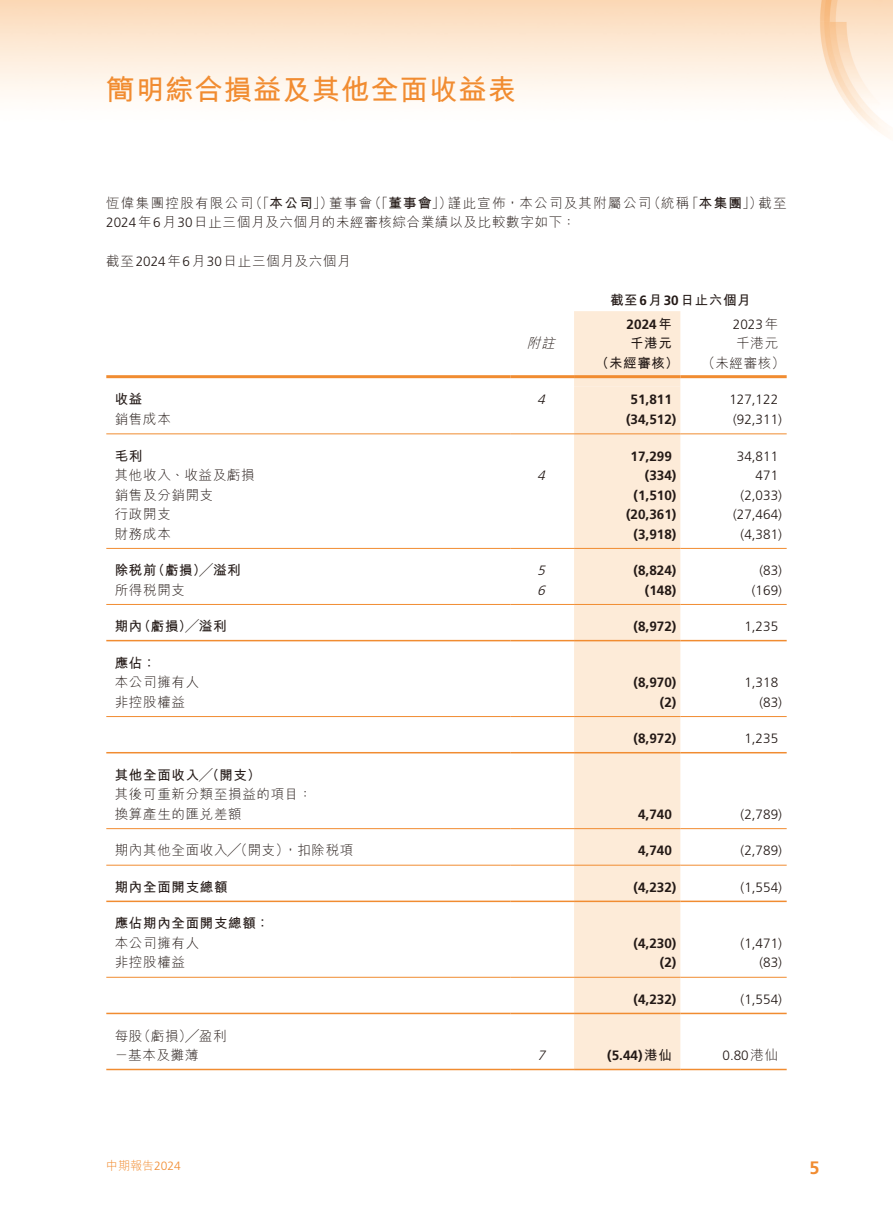
<style>
.page{position:relative;width:893px;height:1212px;background:#fff}
.page>*{position:absolute;margin:0;border:0;box-sizing:border-box;transform-origin:0 0}
.t1{font:700 28.5px "M Hei HK";letter-spacing:.03em;color:#f18c31}
.t2{font:700 18px "Frutiger LT Std";color:#f18c31}
.t3{font:300 13.5px/19.5px "M Hei HK";letter-spacing:.05em;color:#231916}
.t4{font:700 13.5px "Frutiger LT Std";color:#231916}
.t5{font:300 13.5px "Frutiger LT Std";color:#231916}
.t6{font:700 13.5px "M Hei HK";letter-spacing:.05em;color:#231916}
.t7{font:italic 300 13.5px "Frutiger LT Std";color:#231916}
.t8{font:italic 300 13.5px "M Hei HK";color:#231916}
.t9{font:300 12px "M Hei HK";color:#f18c31}
.s1{font-weight:700}
.s2{font-family:"Frutiger LT Std"}
.s3{font-family:"M Hei HK"}
</style>
<div class="page">
<img style="left:0;top:0;width:893px;height:1071px">
<div style="left:574px;top:311px;width:106px;height:76px;background:#fdebd8"></div>
<div style="left:574px;top:387px;width:106px;height:682px;background:#fdebd8"></div>
<hr style="left:106px;top:375px;width:404px;height:3px;background:#f18c31">
<hr style="left:510px;top:375px;width:64px;height:3px;background:#f18c31">
<hr style="left:574px;top:375px;width:106px;height:3px;background:#f18c31">
<hr style="left:680px;top:375px;width:107px;height:3px;background:#f18c31">
<hr style="left:106px;top:433px;width:404px;height:1px;background:#f18c31">
<hr style="left:510px;top:433px;width:64px;height:1px;background:#f18c31">
<hr style="left:574px;top:433px;width:106px;height:1px;background:#f18c31">
<hr style="left:680px;top:433px;width:107px;height:1px;background:#f18c31">
<hr style="left:106px;top:548px;width:404px;height:1px;background:#f18c31">
<hr style="left:510px;top:548px;width:64px;height:1px;background:#f18c31">
<hr style="left:574px;top:548px;width:106px;height:1px;background:#f18c31">
<hr style="left:680px;top:548px;width:107px;height:1px;background:#f18c31">
<hr style="left:106px;top:604px;width:404px;height:1px;background:#f18c31">
<hr style="left:510px;top:604px;width:64px;height:1px;background:#f18c31">
<hr style="left:574px;top:604px;width:106px;height:1px;background:#f18c31">
<hr style="left:680px;top:604px;width:107px;height:1px;background:#f18c31">
<hr style="left:106px;top:640px;width:404px;height:1px;background:#f18c31">
<hr style="left:510px;top:640px;width:64px;height:1px;background:#f18c31">
<hr style="left:574px;top:640px;width:106px;height:1px;background:#f18c31">
<hr style="left:680px;top:640px;width:107px;height:1px;background:#f18c31">
<hr style="left:106px;top:716px;width:404px;height:1px;background:#f18c31">
<hr style="left:510px;top:716px;width:64px;height:1px;background:#f18c31">
<hr style="left:574px;top:716px;width:106px;height:1px;background:#f18c31">
<hr style="left:680px;top:716px;width:107px;height:1px;background:#f18c31">
<hr style="left:106px;top:752px;width:404px;height:1px;background:#f18c31">
<hr style="left:510px;top:752px;width:64px;height:1px;background:#f18c31">
<hr style="left:574px;top:752px;width:106px;height:1px;background:#f18c31">
<hr style="left:680px;top:752px;width:107px;height:1px;background:#f18c31">
<hr style="left:106px;top:828px;width:404px;height:1px;background:#f18c31">
<hr style="left:510px;top:828px;width:64px;height:1px;background:#f18c31">
<hr style="left:574px;top:828px;width:106px;height:1px;background:#f18c31">
<hr style="left:680px;top:828px;width:107px;height:1px;background:#f18c31">
<hr style="left:106px;top:865px;width:404px;height:1px;background:#f18c31">
<hr style="left:510px;top:865px;width:64px;height:1px;background:#f18c31">
<hr style="left:574px;top:865px;width:106px;height:1px;background:#f18c31">
<hr style="left:680px;top:865px;width:107px;height:1px;background:#f18c31">
<hr style="left:106px;top:900px;width:404px;height:2px;background:#f18c31">
<hr style="left:510px;top:900px;width:64px;height:2px;background:#f18c31">
<hr style="left:574px;top:900px;width:106px;height:2px;background:#f18c31">
<hr style="left:680px;top:900px;width:107px;height:2px;background:#f18c31">
<hr style="left:106px;top:977px;width:404px;height:1px;background:#f18c31">
<hr style="left:510px;top:977px;width:64px;height:1px;background:#f18c31">
<hr style="left:574px;top:977px;width:106px;height:1px;background:#f18c31">
<hr style="left:680px;top:977px;width:107px;height:1px;background:#f18c31">
<hr style="left:106px;top:1013px;width:404px;height:1px;background:#f18c31">
<hr style="left:510px;top:1013px;width:64px;height:1px;background:#f18c31">
<hr style="left:574px;top:1013px;width:106px;height:1px;background:#f18c31">
<hr style="left:680px;top:1013px;width:107px;height:1px;background:#f18c31">
<hr style="left:106px;top:1069px;width:404px;height:1px;background:#f18c31">
<hr style="left:510px;top:1069px;width:64px;height:1px;background:#f18c31">
<hr style="left:574px;top:1069px;width:106px;height:1px;background:#f18c31">
<hr style="left:680px;top:1069px;width:107px;height:1px;background:#f18c31">
<h1 class="t1" style="left:106px;top:69px;width:412px">簡明綜合損益及其他全面收益表</h1>
<p class="t3" style="left:106px;top:193px;width:682px">恆偉集團控股有限公司（「<span class="s1">本公司</span>」）董事會（「<span class="s1">董事會</span>」）謹此宣佈，本公司及其附屬公司（統稱「<span class="s1">本集團</span>」）截至<br><span class="s2">2024</span>年<span class="s2">6</span>月<span class="s2">30</span>日止三個月及六個月的未經審核綜合業績以及比較數字如下：</p>
<p class="t3" style="left:106px;top:251px;width:246px">截至<span class="s2">2024</span>年<span class="s2">6</span>月<span class="s2">30</span>日止三個月及六個月</p>
<p class="t6" style="left:610px;top:290px;width:142px">截至<span class="s2">6</span>月<span class="s2">30</span>日止六個月</p>
<p class="t4" style="left:627px;top:316px;width:47px">2024<span class="s3">年</span></p>
<p class="t5" style="left:733px;top:317px;width:47px">2023<span class="s3">年</span></p>
<p class="t8" style="left:527px;top:337px;width:33px">附註</p>
<p class="t6" style="left:630px;top:334px;width:43px">千港元</p>
<p class="t3" style="left:736px;top:333px;width:43px">千港元</p>
<p class="t6" style="left:596px;top:353px;width:85px">（未經審核）</p>
<p class="t3" style="left:702px;top:353px;width:85px">（未經審核）</p>
<p class="t6" style="left:115px;top:390px;width:29px">收益</p>
<p class="t7" style="left:537px;top:392px;width:13px">4</p>
<p class="t4" style="left:631px;top:392px;width:43px">51,811</p>
<p class="t5" style="left:729px;top:392px;width:50px">127,122</p>
<p class="t3" style="left:115px;top:409px;width:58px">銷售成本</p>
<p class="t4" style="left:626px;top:411px;width:52px">(34,512)</p>
<p class="t5" style="left:733px;top:412px;width:50px">(92,311)</p>
<p class="t6" style="left:115px;top:446px;width:29px">毛利</p>
<p class="t4" style="left:631px;top:448px;width:43px">17,299</p>
<p class="t5" style="left:737px;top:448px;width:43px">34,811</p>
<p class="t3" style="left:115px;top:465px;width:141px">其他收入、收益及虧損</p>
<p class="t7" style="left:537px;top:468px;width:13px">4</p>
<p class="t4" style="left:645px;top:467px;width:33px">(334)</p>
<p class="t5" style="left:756px;top:468px;width:24px">471</p>
<p class="t3" style="left:115px;top:485px;width:100px">銷售及分銷開支</p>
<p class="t4" style="left:634px;top:487px;width:44px">(1,510)</p>
<p class="t5" style="left:741px;top:487px;width:43px">(2,033)</p>
<p class="t3" style="left:115px;top:504px;width:58px">行政開支</p>
<p class="t4" style="left:626px;top:506px;width:52px">(20,361)</p>
<p class="t5" style="left:733px;top:507px;width:50px">(27,464)</p>
<p class="t3" style="left:115px;top:524px;width:58px">財務成本</p>
<p class="t4" style="left:634px;top:526px;width:44px">(3,918)</p>
<p class="t5" style="left:741px;top:526px;width:43px">(4,381)</p>
<p class="t6" style="left:115px;top:560px;width:127px">除稅前（虧損）╱溢利</p>
<p class="t7" style="left:537px;top:563px;width:13px">5</p>
<p class="t4" style="left:634px;top:562px;width:44px">(8,824)</p>
<p class="t5" style="left:759px;top:563px;width:24px">(83)</p>
<p class="t3" style="left:115px;top:580px;width:72px">所得稅開支</p>
<p class="t7" style="left:537px;top:582px;width:13px">6</p>
<p class="t4" style="left:645px;top:582px;width:33px">(148)</p>
<p class="t5" style="left:752px;top:582px;width:32px">(169)</p>
<p class="t6" style="left:115px;top:616px;width:113px">期內（虧損）╱溢利</p>
<p class="t4" style="left:634px;top:618px;width:44px">(8,972)</p>
<p class="t5" style="left:744px;top:619px;width:35px">1,235</p>
<p class="t6" style="left:115px;top:653px;width:43px">應佔：</p>
<p class="t3" style="left:115px;top:672px;width:86px">本公司擁有人</p>
<p class="t4" style="left:634px;top:674px;width:44px">(8,970)</p>
<p class="t5" style="left:744px;top:675px;width:35px">1,318</p>
<p class="t3" style="left:115px;top:692px;width:72px">非控股權益</p>
<p class="t4" style="left:660px;top:694px;width:18px">(2)</p>
<p class="t5" style="left:759px;top:694px;width:24px">(83)</p>
<p class="t4" style="left:634px;top:730px;width:44px">(8,972)</p>
<p class="t5" style="left:744px;top:731px;width:35px">1,235</p>
<p class="t6" style="left:115px;top:765px;width:147px">其他全面收入╱（開支）</p>
<p class="t3" style="left:115px;top:784px;width:199px">其後可重新分類至損益的項目：換算產生的匯兌差額</p>
<p class="t4" style="left:638px;top:806px;width:35px">4,740</p>
<p class="t5" style="left:741px;top:806px;width:43px">(2,789)</p>
<p class="t3" style="left:115px;top:840px;width:240px">期內其他全面收入╱（開支），扣除稅項</p>
<p class="t4" style="left:638px;top:843px;width:35px">4,740</p>
<p class="t5" style="left:741px;top:843px;width:43px">(2,789)</p>
<p class="t6" style="left:115px;top:877px;width:114px">期內全面開支總額</p>
<p class="t4" style="left:634px;top:879px;width:44px">(4,232)</p>
<p class="t5" style="left:741px;top:879px;width:43px">(1,554)</p>
<p class="t6" style="left:115px;top:914px;width:156px">應佔期內全面開支總額：</p>
<p class="t3" style="left:115px;top:933px;width:86px">本公司擁有人</p>
<p class="t4" style="left:634px;top:935px;width:44px">(4,230)</p>
<p class="t5" style="left:741px;top:935px;width:43px">(1,471)</p>
<p class="t3" style="left:115px;top:952px;width:72px">非控股權益</p>
<p class="t4" style="left:660px;top:955px;width:18px">(2)</p>
<p class="t5" style="left:759px;top:955px;width:24px">(83)</p>
<p class="t4" style="left:634px;top:991px;width:44px">(4,232)</p>
<p class="t5" style="left:741px;top:992px;width:43px">(1,554)</p>
<p class="t3" style="left:115px;top:1025px;width:113px">每股（虧損）╱盈利－基本及攤薄</p>
<p class="t7" style="left:537px;top:1048px;width:13px">7</p>
<p class="t4" style="left:607px;top:1047px;width:66px">(5.44)<span class="s3">港仙</span></p>
<p class="t5" style="left:722px;top:1048px;width:57px">0.80<span class="s3">港仙</span></p>
<p class="t9" style="left:106px;top:1159px;width:76px">中期報告<span class="s2">2024</span></p>
<h2 class="t2" style="left:810px;top:1157px;width:12px">5</h2>
</div>
